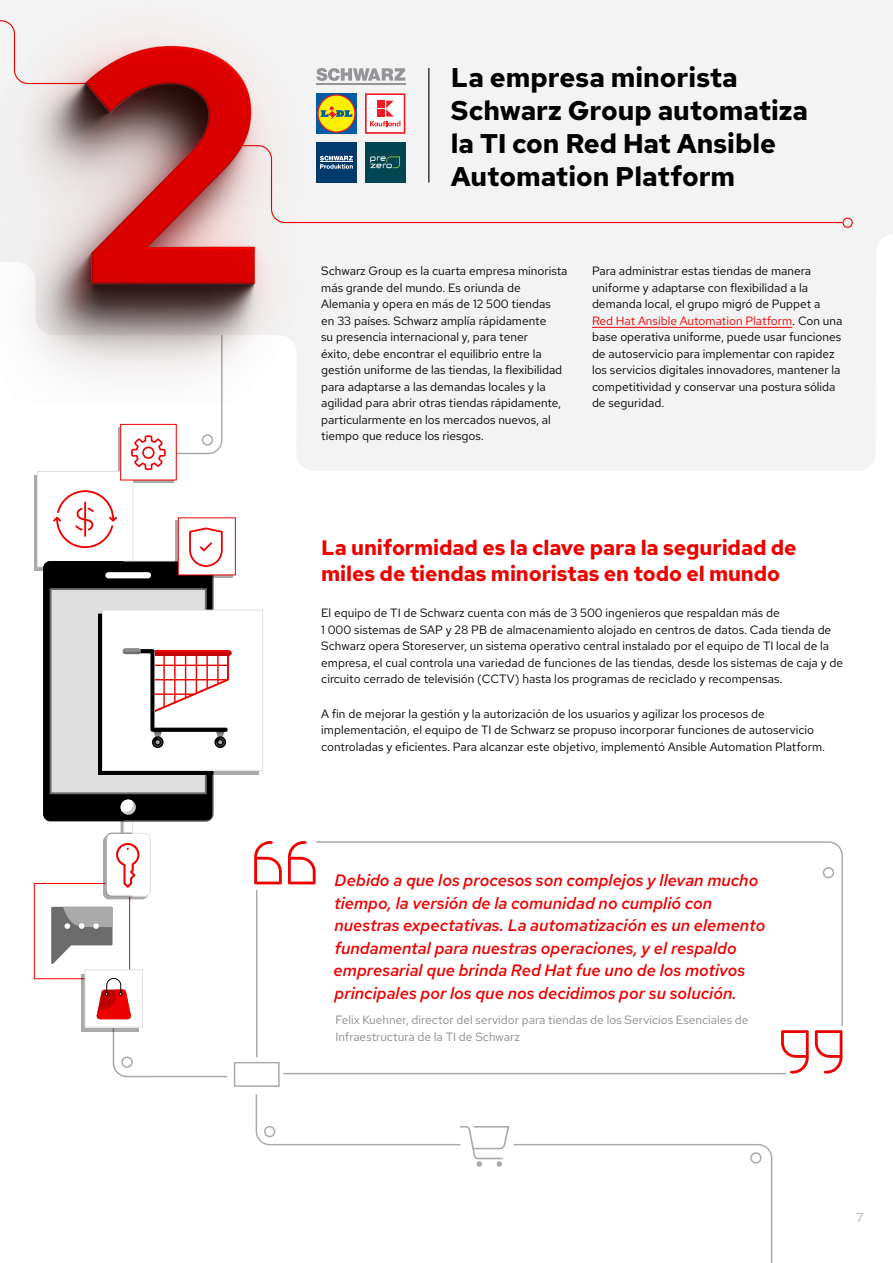
<style>
.page{position:relative;width:893px;height:1263px;background:#fff}
.page>*{position:absolute;margin:0;border:0;box-sizing:border-box;transform-origin:0 0}
.Main_-_Body_copy{font:300 27px/33px "Red Hat Text";color:#000}
.Main_-_Subhead_15_19{font:300 21px/25.5px "Red Hat Text";letter-spacing:-.005em;color:#e00}
.Main_-_Body_copy-2{font:italic 300 16.5px/22.5px "Red Hat Text";color:#e00}
.t1{font:300 12.75px "Red Hat Text";color:#aaa}
.Main_-_Body_copy-3{font:300 12px/16.5px "Red Hat Text";color:#000}
.Main_-_Authors_9_12{font:300 12px/16.5px "Red Hat Text";color:#8b8b8b}
.s1{color:#e00}
</style>
<div class="page">
<div style="left:120px;top:0;width:773px;height:471px;background:#f3f3f3"></div>
<hr style="left:592px;top:327px;width:200px;height:1px;background:#e00">
<svg style="left:283px;top:841px;width:560px;height:234px"></svg>
<div style="left:248px;top:856px;width:62px;height:49px;background:#fff"></div>
<svg style="left:254px;top:841px;width:28px;height:43px"></svg>
<svg style="left:288px;top:841px;width:28px;height:43px"></svg>
<div style="left:786px;top:1026px;width:59px;height:51px;background:#fff"></div>
<svg style="left:815px;top:1030px;width:27px;height:43px"></svg>
<svg style="left:781px;top:1030px;width:28px;height:43px"></svg>
<div style="left:823px;top:867px;width:11px;height:11px;border:2px solid #aaa;border-radius:50%"></div>
<hr style="left:256px;top:890px;width:1px;height:167px;background:#aaa">
<div style="left:234px;top:1062px;width:46px;height:25px;border:2px solid #aaa"></div>
<svg style="left:255px;top:1094px;width:518px;height:169px"></svg>
<div style="left:373px;top:145px;width:471px;height:79px;background:#f3f3f3"></div>
<div style="left:842px;top:218px;width:11px;height:10px;border:1px solid #e00;border-radius:50%"></div>
<hr style="left:428px;top:68px;width:1px;height:114px;background:#000">
<svg style="left:373px;top:93px;width:32px;height:41px"></svg>
<div style="left:365px;top:142px;width:40px;height:40px;background:#004550"></div>
<svg style="left:373px;top:156px;width:27px;height:12px"></svg>
<hr style="left:316px;top:83px;width:89px;height:2px;background:#939598">
<svg style="left:373px;top:68px;width:32px;height:13px"></svg>
<svg style="left:118px;top:427px;width:55px;height:55px"></svg>
<div style="left:34px;top:475px;width:95px;height:96px;background:#aaa"></div>
<div style="left:38px;top:471px;width:95px;height:96px;background:#fff"></div>
<div style="left:37px;top:471px;width:97px;height:96px;border:1px solid #dedede"></div>
<div style="left:34px;top:883px;width:96px;height:96px;border:1px solid #e00"></div>
<svg style="left:51px;top:907px;width:62px;height:57px"></svg>
<svg style="left:81px;top:974px;width:16px;height:57px"></svg>
<div style="left:85px;top:970px;width:57px;height:57px;background:#fff"></div>
<div style="left:85px;top:969px;width:58px;height:59px;border:1px solid #dedede"></div>
<svg style="left:97px;top:977px;width:130px;height:101px"></svg>
<div style="left:178px;top:517px;width:58px;height:58px;border:1px solid #e00"></div>
<svg style="left:45px;top:489px;width:187px;height:410px"></svg>
<div style="left:121px;top:424px;width:55px;height:56px;background:#fff"></div>
<div style="left:120px;top:424px;width:57px;height:56px;border:1px solid #e00"></div>
<svg style="left:129px;top:402px;width:94px;height:77px"></svg>
<img style="left:0;top:0;width:373px;height:402px">
<p class="Main_-_Body_copy" style="left:451px;top:60px;width:359px">La empresa minorista<br>Schwarz Group automatiza la TI con Red Hat Ansible<br>Automation Platform</p>
<p class="Main_-_Body_copy-3" style="left:321px;top:263px;width:248px">Schwarz Group es la cuarta empresa minorista más grande del mundo. Es oriunda de Alemania y opera en más de 12 500 tiendas<br>en 33 países. Schwarz amplía rápidamente<br>su presencia internacional y, para tener<br>éxito, debe encontrar el equilibrio entre la gestión uniforme de las tiendas, la flexibilidad para adaptarse a las demandas locales y la agilidad para abrir otras tiendas rápidamente, particularmente en los mercados nuevos, al tiempo que reduce los riesgos.</p>
<p class="Main_-_Body_copy-3" style="left:592px;top:263px;width:252px">Para administrar estas tiendas de manera uniforme y adaptarse con flexibilidad a la demanda local, el grupo migró de Puppet a <span class="s1">Red Hat Ansible Automation Platform</span>. Con una base operativa uniforme, puede usar funciones de autoservicio para implementar con rapidez los servicios digitales innovadores, mantener la competitividad y conservar una postura sólida de seguridad.</p>
<p class="Main_-_Subhead_15_19" style="left:321px;top:535px;width:477px">La uniformidad es la clave para la seguridad de miles de tiendas minoristas en todo el mundo</p>
<p class="Main_-_Body_copy-3" style="left:321px;top:605px;width:523px">El equipo de TI de Schwarz cuenta con más de 3 500 ingenieros que respaldan más de<br>1 000 sistemas de SAP y 28 PB de almacenamiento alojado en centros de datos. Cada tienda de Schwarz opera Storeserver, un sistema operativo central instalado por el equipo de TI local de la empresa, el cual controla una variedad de funciones de las tiendas, desde los sistemas de caja y de circuito cerrado de televisión (CCTV) hasta los programas de reciclado y recompensas.</p>
<p class="Main_-_Body_copy-3" style="left:321px;top:705px;width:505px">A fin de mejorar la gestión y la autorización de los usuarios y agilizar los procesos de implementación, el equipo de TI de Schwarz se propuso incorporar funciones de autoservicio controladas y eficientes. Para alcanzar este objetivo, implementó Ansible Automation Platform.</p>
<p class="Main_-_Body_copy-2" style="left:334px;top:869px;width:433px">Debido a que los procesos son complejos y llevan mucho tiempo, la versión de la comunidad no cumplió con nuestras expectativas. La automatización es un elemento fundamental para nuestras operaciones, y el respaldo empresarial que brinda Red Hat fue uno de los motivos principales por los que nos decidimos por su solución.</p>
<p class="Main_-_Authors_9_12" style="left:335px;top:1011px;width:415px">Felix Kuehner, director del servidor para tiendas de los Servicios Esenciales de<br>Infraestructura de la TI de Schwarz</p>
<p class="t1" style="left:856px;top:1209px;width:9px">7</p>
</div>
